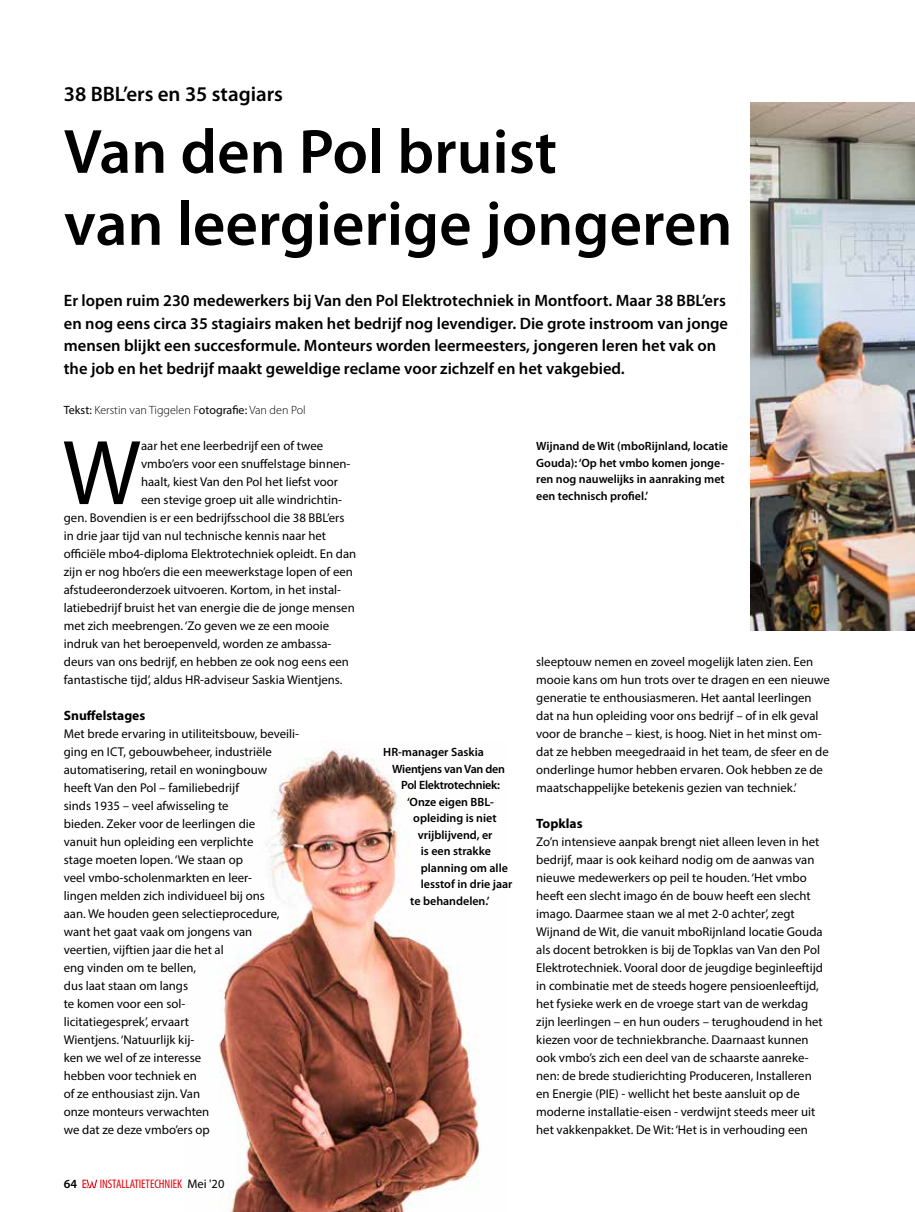
<style>
.page{position:relative;width:915px;height:1212px;background:#fff}
.page>*{position:absolute;margin:0;border:0;box-sizing:border-box;transform-origin:0 0}
.t1{font:92.85px "Myriad Pro";color:#000}
.t2{font:600 63px/72px "Myriad Pro";color:#000}
.t3{font:600 21px "Myriad Pro";color:#000}
.t4{font:600 16.5px/22.5px "Myriad Pro";color:#000}
.t5{font:700 13.5px "Myriad Pro";color:#000}
.t6{font:12.75px/18px "Myriad Pro";color:#000}
.t7{font:condensed 12.45px "Myriad Pro";letter-spacing:-.005em;color:#e3000b}
.t8{font:600 12.45px "Myriad Pro";color:#000}
.t9{font:600 12px/16.5px "Myriad Pro";color:#000}
.t10{font:300 12px "Myriad Pro";color:#000}
.t11{font:600 12px "Myriad Pro";letter-spacing:-.02em;color:#000}
.s1{font-weight:400}
.s2{font-stretch:normal;color:#000}
</style>
<div class="page">
<img style="left:218px;top:749px;width:262px;height:463px">
<svg style="left:82px;top:1179px;width:15px;height:9px"></svg>
<img style="left:750px;top:102px;width:164px;height:528px">
<h3 class="t3" style="left:64px;top:80px;width:220px">38 BBL’ers en 35 stagiars</h3>
<h2 class="t2" style="left:64px;top:114px;width:670px">Van den Pol bruist<br>van leergierige jongeren</h2>
<p class="t4" style="left:64px;top:289px;width:665px">Er lopen ruim 230 medewerkers bij Van den Pol Elektrotechniek in Montfoort. Maar 38 BBL’ers en nog eens circa 35 stagiairs maken het bedrijf nog levendiger. Die grote instroom van jonge mensen blijkt een succesformule. Monteurs worden leermeesters, jongeren leren het vak on the job en het bedrijf maakt geweldige reclame voor zichzelf en het vakgebied.</p>
<p class="t10" style="left:64px;top:403px;width:243px"><span class="s1">Tekst:</span> Kerstin van Tiggelen F<span class="s1">otografie:</span> Van den Pol</p>
<h1 class="t1" style="left:62px;top:416px;width:80px">W</h1>
<p class="t6" style="left:141px;top:437px;width:184px">aar het ene leerbedrijf een of twee</p>
<p class="t6" style="left:141px;top:455px;width:211px">vmbo’ers voor een snuffelstage binnen-</p>
<p class="t6" style="left:141px;top:473px;width:198px">haalt, kiest Van den Pol het liefst voor</p>
<p class="t6" style="left:141px;top:491px;width:202px">een stevige groep uit alle windrichtin-</p>
<p class="t6" style="left:64px;top:509px;width:282px">gen. Bovendien is er een bedrijfsschool die 38 BBL’ers</p>
<p class="t6" style="left:64px;top:527px;width:264px">in drie jaar tijd van nul technische kennis naar het</p>
<p class="t6" style="left:64px;top:545px;width:294px">officiële mbo4-diploma Elektrotechniek opleidt. En dan</p>
<p class="t6" style="left:64px;top:563px;width:290px">zijn er nog hbo’ers die een meewerkstage lopen of een</p>
<p class="t6" style="left:64px;top:581px;width:279px">afstudeeronderzoek uitvoeren. Kortom, in het instal-</p>
<p class="t6" style="left:64px;top:599px;width:292px">latiebedrijf bruist het van energie die de jonge mensen</p>
<p class="t6" style="left:64px;top:617px;width:267px">met zich meebrengen. ‘Zo geven we ze een mooie</p>
<p class="t6" style="left:64px;top:635px;width:269px">indruk van het beroepenveld, worden ze ambassa-</p>
<p class="t6" style="left:64px;top:653px;width:286px">deurs van ons bedrijf, en hebben ze ook nog eens een</p>
<p class="t6" style="left:64px;top:671px;width:280px">fantastische tijd’, aldus HR-adviseur Saskia Wientjens.</p>
<p class="t5" style="left:64px;top:707px;width:83px">Snuffelstages</p>
<p class="t6" style="left:64px;top:725px;width:237px">Met brede ervaring in utiliteitsbouw, beveili&shy;ging en ICT, gebouwbeheer, industriële automatisering, retail en woningbouw<br>heeft Van den Pol – familiebedrijf<br>sinds 1935 – veel afwisseling te<br>bieden. Zeker voor de leerlingen die<br>vanuit hun opleiding een verplichte<br>stage moeten lopen. ‘We staan op<br>veel vmbo-scholenmarkten en leer-<br>lingen melden zich individueel bij ons<br>aan. We houden geen selectieprocedure, want het gaat vaak om jongens van veertien, vijftien jaar die het al<br>eng vinden om te bellen,<br>dus laat staan om langs<br>te komen voor een sol-<br>licitatiegesprek’, ervaart<br>Wientjens. ‘Natuurlijk kij-<br>ken we wel of ze interesse<br>hebben voor techniek en<br>of ze enthousiast zijn. Van<br>onze monteurs verwachten<br>we dat ze deze vmbo’ers op</p>
<p class="t8" style="left:64px;top:1176px;width:15px">64</p>
<p class="t7" style="left:100px;top:1176px;width:126px">INSTALLATIETECHNIEK <span class="s2">Mei '20</span></p>
<p class="t9" style="left:536px;top:437px;width:193px">Wijnand de Wit (mboRijnland, locatie<br>Gouda): ‘Op het vmbo komen jonge&shy;ren nog nauwelijks in aanraking met een technisch profiel.’</p>
<p class="t9" style="left:383px;top:743px;width:102px">HR-manager Saskia</p>
<p class="t11" style="left:392px;top:761px;width:114px">Wientjens van Van den</p>
<p class="t11" style="left:401px;top:777px;width:100px">Pol Elektrotechniek:</p>
<p class="t9" style="left:407px;top:793px;width:88px">‘Onze eigen BBL-</p>
<p class="t9" style="left:413px;top:809px;width:85px">opleiding is niet</p>
<p class="t9" style="left:417px;top:826px;width:76px">vrijblijvend, er</p>
<p class="t9" style="left:420px;top:842px;width:72px">is een strakke</p>
<p class="t9" style="left:420px;top:859px;width:89px">planning om alle</p>
<p class="t9" style="left:420px;top:875px;width:93px">lesstof in drie jaar</p>
<p class="t9" style="left:410px;top:892px;width:81px">te behandelen.’</p>
<p class="t6" style="left:536px;top:653px;width:295px">sleeptouw nemen en zoveel mogelijk laten zien. Een mooie kans om hun trots over te dragen en een nieuwe generatie te enthousiasmeren. Het aantal leerlingen dat na hun opleiding voor ons bedrijf – of in elk geval voor de branche – kiest, is hoog. Niet in het minst om&shy;dat ze hebben meegedraaid in het team, de sfeer en de onderlinge humor hebben ervaren. Ook hebben ze de maatschappelijke betekenis gezien van techniek.’</p>
<p class="t5" style="left:536px;top:815px;width:48px">Topklas</p>
<p class="t6" style="left:536px;top:833px;width:288px">Zo’n intensieve aanpak brengt niet alleen leven in het bedrijf, maar is ook keihard nodig om de aanwas van nieuwe medewerkers op peil te houden. ‘Het vmbo heeft een slecht imago én de bouw heeft een slecht imago. Daarmee staan we al met 2-0 achter’, zegt Wijnand de Wit, die vanuit mboRijnland locatie Gouda als docent betrokken is bij de Topklas van Van den Pol Elektrotechniek. Vooral door de jeugdige beginleeftijd in combinatie met de steeds hogere pensioenleeftijd, het fysieke werk en de vroege start van de werkdag zijn leerlingen – en hun ouders – terughoudend in het kiezen voor de techniekbranche. Daarnaast kunnen ook vmbo’s zich een deel van de schaarste aanreke&shy;nen: de brede studierichting Produceren, Installeren en Energie (PIE) - wellicht het beste aansluit op de moderne installatie-eisen - verdwijnt steeds meer uit het vakkenpakket. De Wit: ‘Het is in verhouding een</p>
</div>
